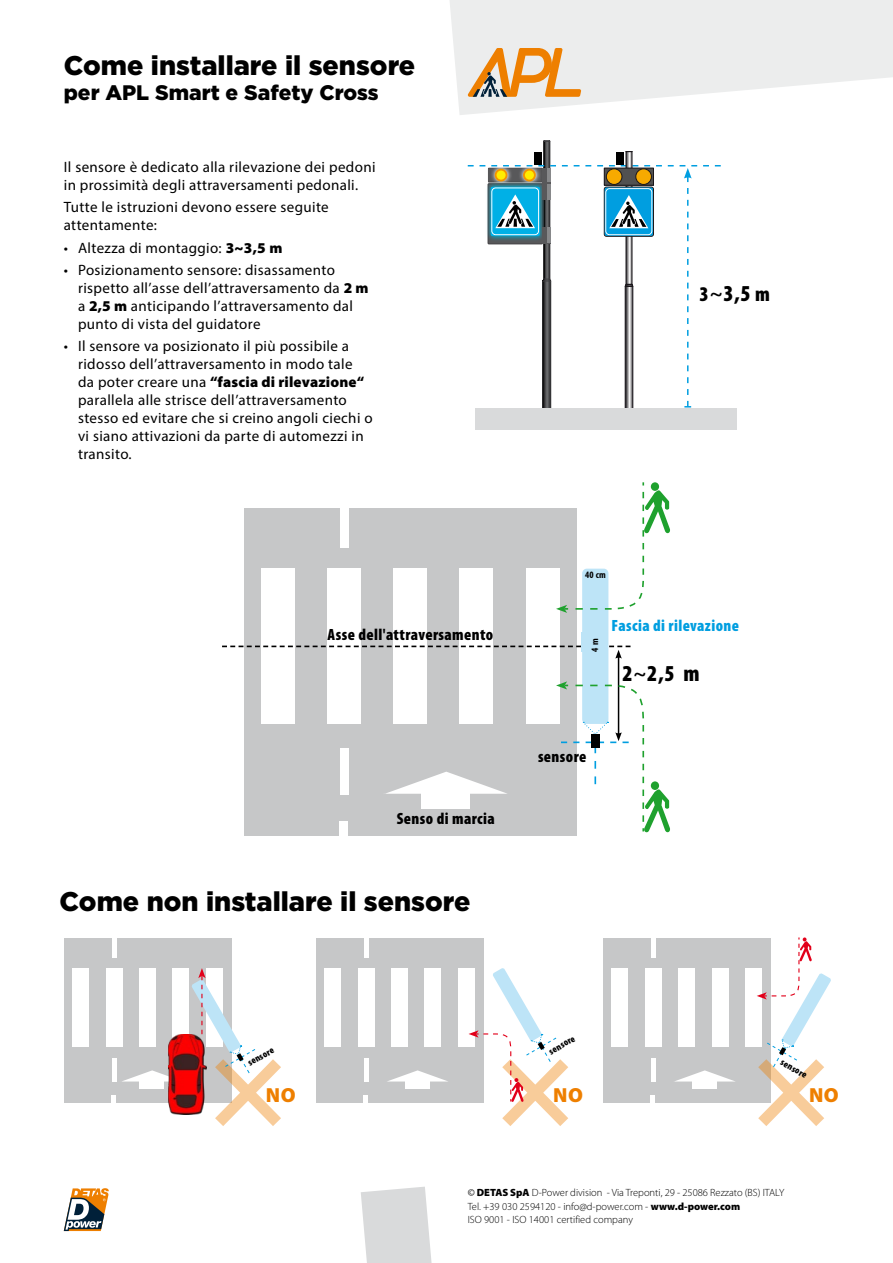
<style>
.page{position:relative;width:893px;height:1263px;background:#fff}
.page>*{position:absolute;margin:0;border:0;box-sizing:border-box;transform-origin:0 0}
.t1{font:900 27px "Gotham Pro";color:#000}
.sottotitoli{font:900 condensed 22.95px "Myriad Pro";color:#000}
.t2{font:900 21px "Gotham Pro";color:#000}
.sottotitoli-2{font:900 20.4px "Myriad Pro";color:#ee7f00}
.sottotitoli-3{font:900 condensed 16.35px "Myriad Pro";letter-spacing:.025em;color:#000}
.sottotitoli-4{font:900 condensed 16.35px "Myriad Pro";letter-spacing:.025em;color:#009ee0}
.sottotitoli-5{font:15px/18px "Myriad Pro";letter-spacing:.025em;color:#000}
.t3{font:300 10.5px/13.5px "Myriad Pro";color:#000}
.sottotitoli-6{font:900 condensed 9.75px "Myriad Pro";color:#000}
.sottotitoli-7{font:700 condensed 9.75px "Myriad Pro";color:#000}
.s1{font-weight:900}
.s2{font-size:21px}
.s3{font-weight:600}
.s4{font-weight:400}
</style>
<div class="page">
<svg style="left:361px;top:1186px;width:71px;height:77px;background:#dddedf"></svg>
<svg style="left:450px;top:0;width:443px;height:115px;fill:#eceded"></svg>
<svg style="left:64px;top:1188px;width:45px;height:43px"></svg>
<svg style="left:468px;top:48px;width:113px;height:49px;background:#e3b989"></svg>
<div style="left:582px;top:569px;width:26px;height:155px;background:#bde4f7;border-radius:5px"></div>
<div style="left:244px;top:509px;width:333px;height:327px;background:#c6c7c8"></div>
<div style="left:394px;top:568px;width:33px;height:155px;background:#fff"></div>
<div style="left:327px;top:568px;width:34px;height:155px;background:#fff"></div>
<div style="left:261px;top:568px;width:33px;height:155px;background:#fff"></div>
<div style="left:460px;top:568px;width:33px;height:155px;background:#fff"></div>
<div style="left:526px;top:568px;width:33px;height:155px;background:#fff"></div>
<svg style="left:385px;top:772px;width:122px;height:22px"></svg>
<div style="left:421px;top:792px;width:49px;height:17px;background:#fff"></div>
<div style="left:340px;top:748px;width:8px;height:47px;background:#fff"></div>
<div style="left:340px;top:501px;width:8px;height:46px;background:#fff"></div>
<div style="left:339px;top:821px;width:8px;height:47px;background:#fff"></div>
<hr style="left:618px;top:656px;width:1px;height:79px;background:#000">
<svg style="left:222px;top:646px;width:408px;height:13px"></svg>
<div style="left:582px;top:632px;width:25px;height:19px;background:#bde4f7"></div>
<svg style="left:556px;top:681px;width:114px;height:152px"></svg>
<div style="left:651px;top:781px;width:8px;height:9px;background:#1fa12e;border-radius:50%"></div>
<svg style="left:556px;top:482px;width:114px;height:131px"></svg>
<div style="left:651px;top:482px;width:8px;height:9px;background:#1fa12e;border-radius:50%"></div>
<div style="left:316px;top:938px;width:167px;height:165px;background:#c6c7c8"></div>
<div style="left:391px;top:968px;width:17px;height:78px;background:#fff"></div>
<div style="left:358px;top:968px;width:16px;height:78px;background:#fff"></div>
<div style="left:324px;top:968px;width:17px;height:78px;background:#fff"></div>
<div style="left:424px;top:968px;width:17px;height:78px;background:#fff"></div>
<div style="left:458px;top:968px;width:16px;height:78px;background:#fff"></div>
<svg style="left:387px;top:1070px;width:61px;height:12px"></svg>
<div style="left:405px;top:1081px;width:25px;height:8px;background:#fff"></div>
<hr style="left:364px;top:1058px;width:4px;height:24px;background:#fff">
<hr style="left:364px;top:934px;width:4px;height:23px;background:#fff">
<div style="left:363px;top:1095px;width:5px;height:24px;background:#fff"></div>
<svg style="left:469px;top:968px;width:99px;height:158px"></svg>
<div style="left:603px;top:938px;width:168px;height:165px;background:#c6c7c8"></div>
<div style="left:678px;top:968px;width:17px;height:78px;background:#fff"></div>
<div style="left:645px;top:968px;width:17px;height:78px;background:#fff"></div>
<div style="left:612px;top:968px;width:16px;height:78px;background:#fff"></div>
<div style="left:712px;top:968px;width:16px;height:78px;background:#fff"></div>
<div style="left:745px;top:968px;width:17px;height:78px;background:#fff"></div>
<svg style="left:674px;top:1070px;width:61px;height:12px"></svg>
<div style="left:692px;top:1081px;width:25px;height:8px;background:#fff"></div>
<hr style="left:651px;top:1058px;width:4px;height:24px;background:#fff">
<hr style="left:651px;top:934px;width:4px;height:23px;background:#fff">
<hr style="left:651px;top:1095px;width:4px;height:24px;background:#fff">
<svg style="left:757px;top:937px;width:74px;height:189px"></svg>
<div style="left:64px;top:938px;width:167px;height:165px;background:#c6c7c8"></div>
<div style="left:139px;top:968px;width:17px;height:78px;background:#fff"></div>
<div style="left:106px;top:968px;width:16px;height:78px;background:#fff"></div>
<div style="left:72px;top:968px;width:17px;height:78px;background:#fff"></div>
<div style="left:173px;top:968px;width:16px;height:78px;background:#fff"></div>
<svg style="left:122px;top:1070px;width:46px;height:12px"></svg>
<div style="left:140px;top:1081px;width:24px;height:8px;background:#fff"></div>
<hr style="left:112px;top:1058px;width:4px;height:24px;background:#fff">
<hr style="left:112px;top:934px;width:4px;height:23px;background:#fff">
<hr style="left:112px;top:1095px;width:4px;height:24px;background:#fff">
<img style="left:168px;top:1034px;width:23px;height:80px">
<svg style="left:191px;top:968px;width:90px;height:158px"></svg>
<svg style="left:545px;top:143px;width:3px;height:9px"></svg>
<div style="left:543px;top:141px;width:7px;height:138px;border:1px solid #3e3d40"></div>
<svg style="left:468px;top:152px;width:253px;height:256px"></svg>
<div style="left:475px;top:408px;width:261px;height:21px;background:#d9dadb"></div>
<p class="t1" style="left:64px;top:50px;width:353px">Come installare il sensore</p>
<p class="t2" style="left:64px;top:81px;width:316px">per APL Smart e Safety Cross</p>
<p class="sottotitoli-5" style="left:64px;top:158px;width:313px">Il sensore è dedicato alla rilevazione dei pedoni in prossimità degli attraversamenti pedonali.</p>
<p class="sottotitoli-5" style="left:64px;top:198px;width:266px">Tutte le istruzioni devono essere seguite attentamente:</p>
<p class="sottotitoli-5" style="left:64px;top:238px;width:220px">• Altezza di montaggio: <span class="s1">3~3,5 m</span></p>
<p class="sottotitoli-5" style="left:78px;top:261px;width:292px;text-indent:-14px">• Posizionamento sensore: disassamento rispetto all’asse dell’attraversamento da <span class="s1">2 m </span>a <span class="s1">2,5 m</span> anticipando l’attraversamento dal punto di vista del guidatore</p>
<p class="sottotitoli-5" style="left:78px;top:337px;width:296px;text-indent:-14px">• Il sensore va posizionato il più possibile a ridosso dell’attraversamento in modo tale<br>da poter creare una <span class="s1">“fascia di rilevazione“ </span>parallela alle strisce dell’attraversamento stesso ed evitare che si creino angoli ciechi o vi siano attivazioni da parte di automezzi in transito.</p>
<p class="sottotitoli" style="left:699px;top:279px;width:72px"><span class="s2">3</span><span class="s3">~</span>3,5 <span class="s2">m</span></p>
<p class="sottotitoli-3" style="left:328px;top:624px;width:167px">Asse dell'attraversamento</p>
<p class="sottotitoli-3" style="left:397px;top:808px;width:100px">Senso di marcia</p>
<p class="t1" style="left:60px;top:885px;width:412px">Come non installare il sensore</p>
<p class="sottotitoli-7" style="left:585px;top:568px;width:22px">40 cm</p>
<p class="sottotitoli-7" style="left:589px;top:651px;width:14px;rotate:-90deg">4 m</p>
<p class="sottotitoli-4" style="left:612px;top:615px;width:129px">Fascia di rilevazione</p>
<p class="sottotitoli" style="left:622px;top:659px;width:79px">2<span class="s3">~</span>2,5 m</p>
<p class="sottotitoli-3" style="left:538px;top:746px;width:50px">sensore</p>
<p class="sottotitoli-6" style="left:245px;top:1058px;width:30px;rotate:-30deg">sensore</p>
<p class="sottotitoli-6" style="left:546px;top:1046px;width:30px;rotate:-30deg">sensore</p>
<p class="sottotitoli-6" style="left:785px;top:1056px;width:30px;rotate:30deg">sensore</p>
<p class="sottotitoli-2" style="left:266px;top:1081px;width:31px">NO</p>
<p class="sottotitoli-2" style="left:553px;top:1081px;width:31px">NO</p>
<p class="sottotitoli-2" style="left:809px;top:1081px;width:31px">NO</p>
<p class="t3" style="left:468px;top:1186px;width:318px"><span class="s4">©</span> <span class="s1">DETAS SpA</span> D-Power division - Via Treponti, 29 - 25086 Rezzato (BS) ITALY<br>Tel. +39 030 2594120 - info@d-power.com - <span class="s1">www.d-power.com<br></span>ISO 9001 - ISO 14001 certified company</p>
</div>
